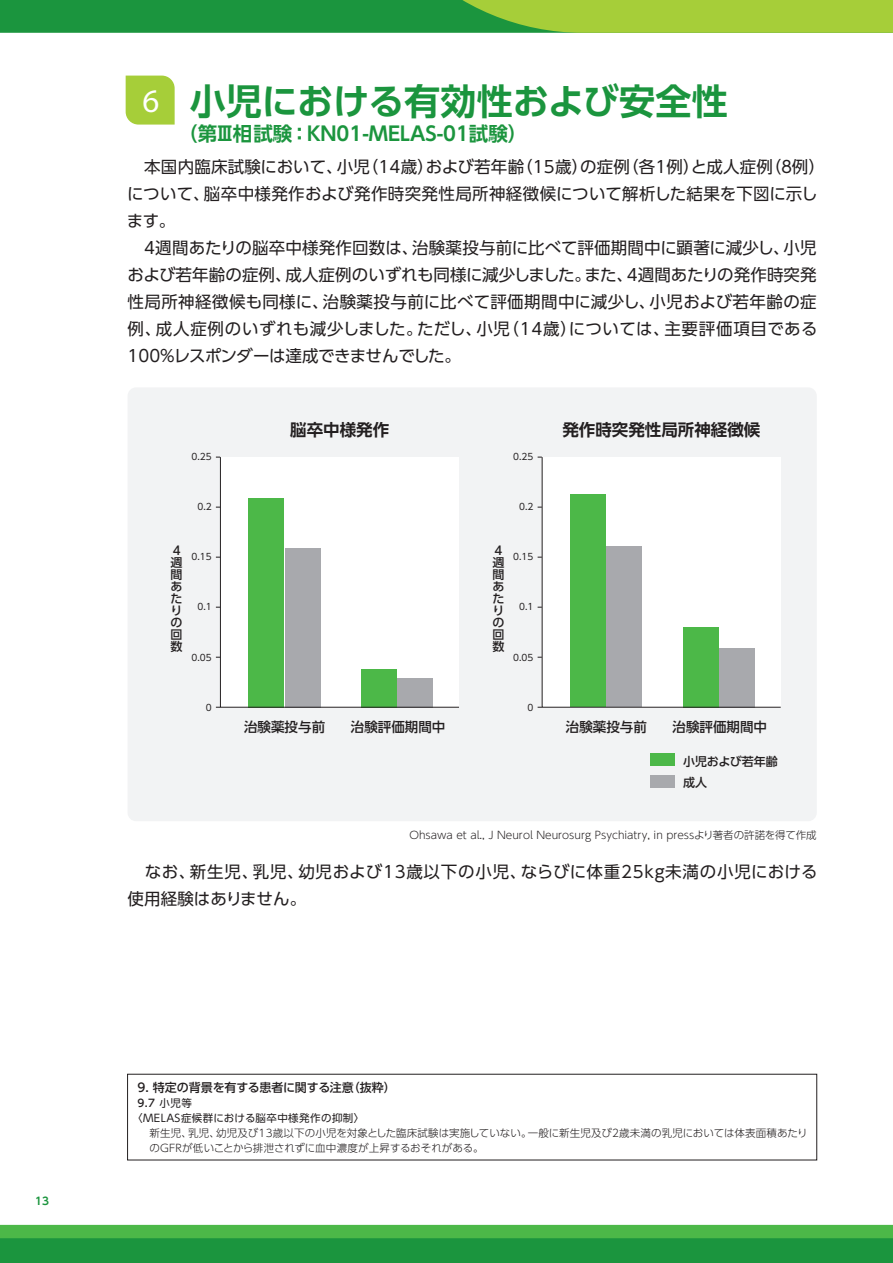
<style>
.page{position:relative;width:893px;height:1263px;background:#fff}
.page>*{position:absolute;margin:0;border:0;box-sizing:border-box;transform-origin:0 0}
.t1{font:700 36px "UD Shin Go Pro De";color:#1b953e}
.t2{font:500 33px "Avant Garde";color:#fff}
.t3{font:700 19.5px "UD Shin Go Pro De";color:#1b953e}
.t4{font:16.5px/27px "UD Shin Go Pro";letter-spacing:.01em;color:#231f20}
.t5{font:16.5px/27px "UD Shin Go Pro";letter-spacing:.045em;color:#231f20}
.t6{font:700 16.5px "UD Shin Go Pro De";color:#231f20}
.t7{font:500 13.5px "UD Shin Go Pro";color:#231f20}
.t8{font:500 12px/12px "UD Shin Go Pro";letter-spacing:-.005em;color:#231f20}
.t9{font:300 10.5px/15px "UD Shin Go Pro";color:#231f20}
.t10{font:10.5px/15px "UD Shin Go Pro";letter-spacing:.04em;color:#231f20}
.t11{font:700 10.5px "UD Shin Go Pro De";color:#1b953e}
.t12{font:9px "UD Shin Go Pro";color:#231f20}
.s1{font-weight:500}
</style>
<div class="page">
<svg style="left:0;top:1225px;width:893px;height:38px;background:#2ca141"></svg>
<svg style="left:0;top:0;width:893px;height:33px;background:#58ae3c"></svg>
<div style="left:128px;top:387px;width:689px;height:434px;background:#f2f3f4;border-radius:9px"></div>
<div style="left:126px;top:76px;width:49px;height:49px;background:#a6ce39"></div>
<svg style="left:220px;top:456px;width:239px;height:252px"></svg>
<div style="left:650px;top:753px;width:25px;height:13px;background:#4cb848"></div>
<div style="left:650px;top:775px;width:25px;height:13px;background:#a8a9ad"></div>
<svg style="left:541px;top:456px;width:240px;height:252px"></svg>
<p class="t11" style="left:35px;top:1192px;width:15px">13</p>
<h2 class="t2" style="left:143px;top:81px;width:18px">6</h2>
<h1 class="t1" style="left:190px;top:72px;width:539px">小児における有効性および安全性</h1>
<p class="t3" style="left:178px;top:118px;width:351px">（第Ⅲ相試験：KN01-MELAS-01試験）</p>
<p class="t4" style="left:127px;top:153px;width:700px">　本国内臨床試験において、小児（14歳）および若年齢（15歳）の症例（各1例）と成人症例（８例）について、脳卒中様発作および発作時突発性局所神経徴候について解析した結果を下図に示します。<br>　4週間あたりの脳卒中様発作回数は、治験薬投与前に比べて評価期間中に顕著に減少し、小児および若年齢の症例、成人症例のいずれも同様に減少しました。また、4週間あたりの発作時突発性局所神経徴候も同様に、治験薬投与前に比べて評価期間中に減少し、小児および若年齢の症例、成人症例のいずれも減少しました。ただし、小児（14歳）については、主要評価項目である100％レスポンダーは達成できませんでした。</p>
<p class="t12" style="left:192px;top:449px;width:22px">0.25</p>
<p class="t12" style="left:197px;top:499px;width:16px">0.2</p>
<p class="t8" style="left:171px;top:544px;width:13px">4週間あたりの回数</p>
<p class="t12" style="left:192px;top:549px;width:22px">0.15</p>
<p class="t12" style="left:197px;top:600px;width:16px">0.1</p>
<p class="t12" style="left:192px;top:650px;width:22px">0.05</p>
<p class="t12" style="left:206px;top:700px;width:7px">0</p>
<p class="t6" style="left:290px;top:416px;width:100px">脳卒中様発作</p>
<p class="t7" style="left:244px;top:716px;width:82px">治験薬投与前</p>
<p class="t7" style="left:351px;top:716px;width:96px">治験評価期間中</p>
<p class="t12" style="left:513px;top:449px;width:22px">0.25</p>
<p class="t12" style="left:519px;top:499px;width:16px">0.2</p>
<p class="t8" style="left:492px;top:544px;width:13px">4週間あたりの回数</p>
<p class="t12" style="left:513px;top:549px;width:22px">0.15</p>
<p class="t12" style="left:519px;top:600px;width:16px">0.1</p>
<p class="t12" style="left:513px;top:650px;width:22px">0.05</p>
<p class="t12" style="left:528px;top:700px;width:7px">0</p>
<p class="t6" style="left:562px;top:416px;width:199px">発作時突発性局所神経徴候</p>
<p class="t7" style="left:566px;top:716px;width:82px">治験薬投与前</p>
<p class="t7" style="left:673px;top:716px;width:96px">治験評価期間中</p>
<p class="t8" style="left:683px;top:751px;width:96px;line-height:20.5px">小児および若年齢成人</p>
<p class="t9" style="left:410px;top:827px;width:409px">Ohsawa et al., J Neurol Neurosurg Psychiatry, in pressより著者の許諾を得て作成</p>
<p class="t5" style="left:128px;top:858px;width:691px">　なお、新生児、乳児、幼児および13歳以下の小児、ならびに体重25kg未満の小児における使用経験はありません。</p>
<p class="t8" style="left:138px;top:1081px;width:260px">9. 特定の背景を有する患者に関する注意（抜粋）</p>
<p class="t10" style="left:132px;top:1095px;width:234px;text-indent:5px"><span class="s1">9.7</span> 小児等<br>〈MELAS症候群における脳卒中様発作の抑制〉</p>
<p class="t9" style="left:150px;top:1125px;width:660px">新生児、乳児、幼児及び13歳以下の小児を対象とした臨床試験は実施していない。一般に新生児及び2歳未満の乳児においては体表面積あたりのGFRが低いことから排泄されずに血中濃度が上昇するおそれがある。</p>
</div>
